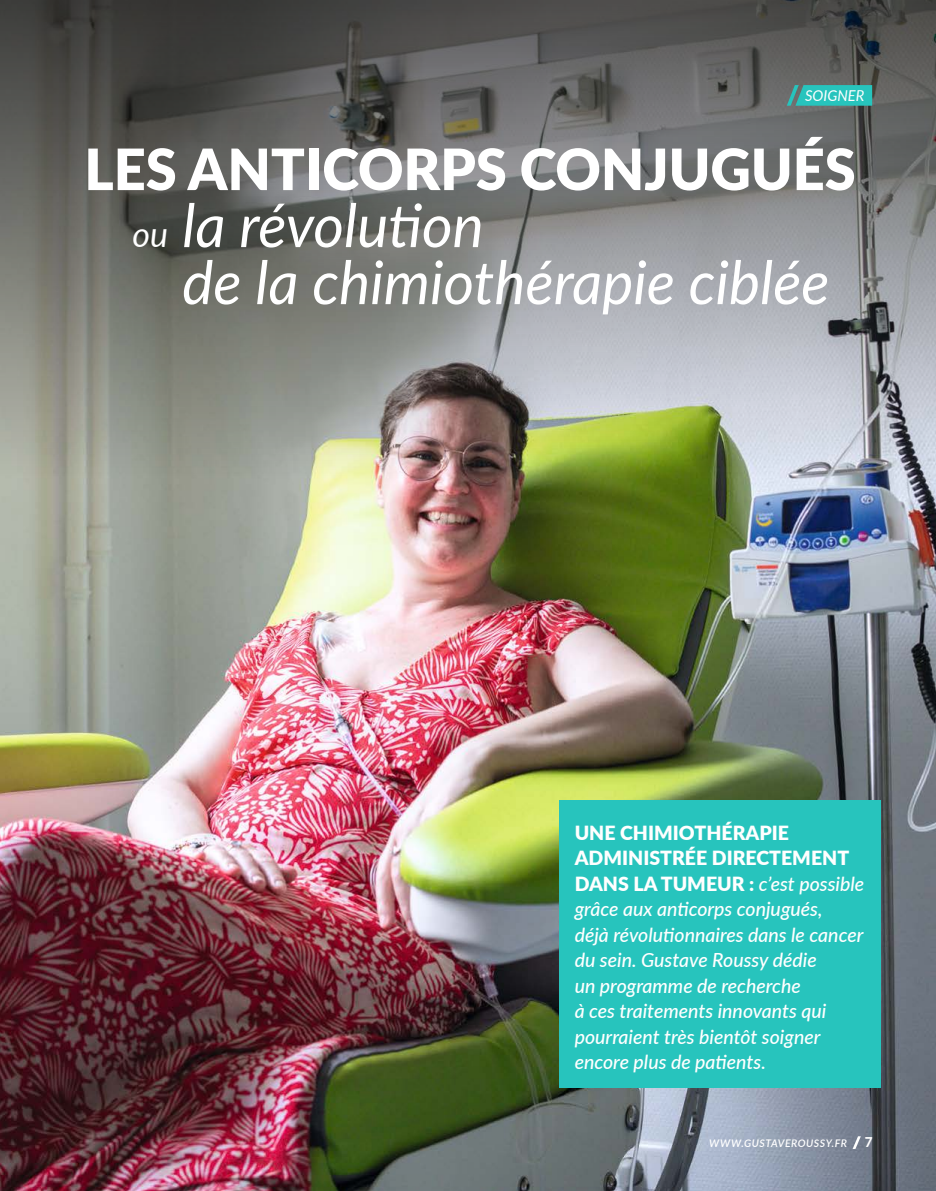
<style>
.page{position:relative;width:936px;height:1191px;background:#fff}
.page>*{position:absolute;margin:0;border:0;box-sizing:border-box;transform-origin:0 0}
.t1{font:italic 60px/57px "Lato";color:#fff}
.t2{font:900 57px "Lato";color:#fff}
.t3{font:italic 34.5px "Lato";color:#fff}
.t4{font:italic 500 19.5px/25.5px "Lato";color:#fff}
.t5{font:italic 15px "Lato";color:#fff}
.t6{font:800 13.5px "Lato";color:#fff}
.t7{font:italic 600 10.5px "Lato";letter-spacing:.045em;color:#fff}
.s1{font-weight:900;font-style:normal}
</style>
<div class="page">
<img style="left:0;top:932px;width:935px;height:259px">
<svg style="left:852px;top:1136px;width:8px;height:13px"></svg>
<img style="left:0;top:0;width:935px;height:932px">
<div style="left:559px;top:800px;width:321px;height:288px;background:#27c4bd"></div>
<svg style="left:786px;top:85px;width:86px;height:21px;background:#2fb8b2"></svg>
<p class="t5" style="left:805px;top:85px;width:61px">SOIGNER</p>
<h2 class="t2" style="left:84px;top:126px;width:772px">LES ANTICORPS CONJUGUÉS</h2>
<h1 class="t1" style="left:182px;top:194px;width:648px">la révolution<br>de la chimiothérapie ciblée</h1>
<h3 class="t3" style="left:133px;top:210px;width:37px">ou</h3>
<p class="t4" style="left:574px;top:819px;width:291px"><span class="s1">UNE CHIMIOTHÉRAPIE<br>ADMINISTRÉE DIRECTEMENT<br>DANS LA TUMEUR :</span> c’est possible grâce aux anticorps conjugués,<br>déjà révolutionnaires dans le cancer du sein. Gustave Roussy dédie<br>un programme de recherche<br>à ces traitements innovants qui pourraient très bientôt soigner encore plus de patients.</p>
<p class="t7" style="left:709px;top:1135px;width:139px">WWW.GUSTAVEROUSSY.FR</p>
<p class="t6" style="left:864px;top:1131px;width:9px">7</p>
</div>
